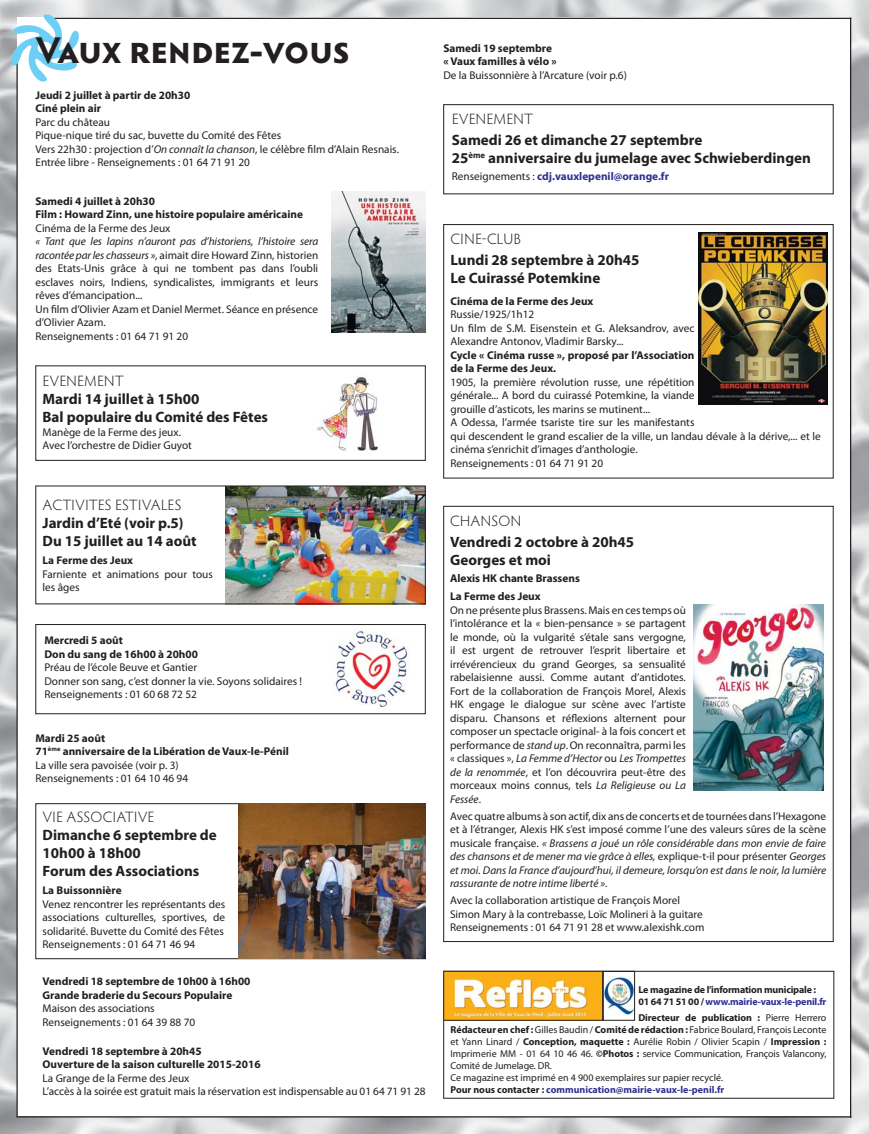
<style>
.page{position:relative;width:869px;height:1134px;background:#fff}
.page>*{position:absolute;margin:0;border:0;box-sizing:border-box;transform-origin:0 0}
.t1{font:700 37.5px "Hypatia Sans Pro";letter-spacing:-.01em;color:#231f20}
.t2{font:700 15px/18px "Myriad Pro";color:#231f20}
.t3{font:300 15px "Hypatia Sans Pro";letter-spacing:.035em;color:#231f20}
.t4{font:11.25px/13.5px "Myriad Pro";color:#231f20}
.t5{font:700 11.25px/13.5px "Myriad Pro";color:#231f20}
.t6{font:italic 11.25px/13.5px "Myriad Pro";color:#231f20;text-align:justify}
.t7{font:700 11.25px "Myriad Pro";color:#2e3092}
.t8{font:10px/12px "Myriad Pro";color:#231f20}
.t9{font:700 10px/12px "Myriad Pro";letter-spacing:-.02em;color:#231f20}
.s1{font-style:italic}
.s2{font-weight:400}
.s3{font-weight:400;color:#231f20}
.s4{font-style:normal}
.s5{color:#2e3092}
.s6{font-weight:700}
.s7{font-weight:700;color:#2e3092}
</style>
<div class="page">
<img style="left:0;top:0;width:868px;height:1134px">
<div style="left:18px;top:18px;width:832px;height:1098px;background:#fff"></div>
<hr style="left:53px;top:18px;width:797px;height:1px;background:#231f20">
<hr style="left:18px;top:1116px;width:832px;height:1px;background:#231f20">
<hr style="left:16px;top:53px;width:2px;height:1064px;background:#231f20">
<hr style="left:849px;top:18px;width:1px;height:1099px;background:#231f20">
<svg style="left:12px;top:14px;width:67px;height:67px"></svg>
<div style="left:443px;top:971px;width:390px;height:127px;border:1px solid #231f20"></div>
<img style="left:445px;top:973px;width:155px;height:45px">
<div style="left:443px;top:971px;width:159px;height:49px;border:1px solid #231f20"></div>
<img style="left:604px;top:976px;width:28px;height:39px">
<div style="left:602px;top:971px;width:32px;height:49px;border:1px solid #231f20"></div>
<img style="left:331px;top:192px;width:94px;height:140px">
<svg style="left:35px;top:714px;width:391px;height:245px"></svg>
<img style="left:238px;top:804px;width:187px;height:155px">
<img style="left:35px;top:365px;width:391px;height:349px">
<div style="left:443px;top:104px;width:390px;height:90px;border:1px solid #231f20"></div>
<div style="left:443px;top:224px;width:390px;height:254px;border:1px solid #231f20"></div>
<img style="left:698px;top:232px;width:128px;height:173px">
<img style="left:693px;top:604px;width:129px;height:187px">
<img style="left:310px;top:375px;width:76px;height:78px">
<img style="left:333px;top:628px;width:77px;height:82px">
<h1 class="t1" style="left:35px;top:36px;width:316px">Vaux rendez-vous</h1>
<p class="t5" style="left:35px;top:89px;width:156px">Jeudi 2 juillet à partir de 20h30<br>Ciné plein air</p>
<p class="t4" style="left:35px;top:116px;width:365px">Parc du château<br>Pique-nique tiré du sac, buvette du Comité des Fêtes<br>Vers 22h30 : projection d’<span class="s1">On connaît la chanson</span>, le célèbre film d’Alain Resnais.<br>Entrée libre - Renseignements : 01 64 71 91 20</p>
<p class="t5" style="left:35px;top:195px;width:269px">Samedi 4 juillet à 20h30<br>Film : Howard Zinn, une histoire populaire américaine</p>
<p class="t4" style="left:35px;top:222px;width:136px">Cinéma de la Ferme des Jeux</p>
<p class="t4" style="left:35px;top:236px;width:284px"><span class="s1">« Tant que les lapins n’auront pas d’historiens, l’histoire sera racontée par les chasseurs »</span>, aimait dire Howard Zinn, historien des Etats-Unis grâce à qui ne tombent pas dans l’oubli esclaves noirs, Indiens, syndicalistes, immigrants et leurs rêves d’émancipation...<br>Un film d’Olivier Azam et Daniel Mermet. Séance en présence d’Olivier Azam.<br>Renseignements : 01 64 71 91 20</p>
<h2 class="t3" style="left:43px;top:375px;width:83px">EVENEMENT</h2>
<h2 class="t2" style="left:43px;top:391px;width:227px">Mardi 14 juillet à 15h00<br>Bal populaire du Comité des Fêtes</h2>
<p class="t4" style="left:43px;top:426px;width:151px">Manège de la Ferme des jeux.<br>Avec l’orchestre de Didier Guyot</p>
<h2 class="t3" style="left:43px;top:498px;width:140px">ACTIVITES ESTIVALES</h2>
<h2 class="t2" style="left:43px;top:515px;width:156px">Jardin d’Eté (voir p.5)<br>Du 15 juillet au 14 août</h2>
<p class="t5" style="left:43px;top:554px;width:92px">La Ferme des Jeux</p>
<p class="t4" style="left:43px;top:568px;width:172px">Farniente et animations pour tous les âges</p>
<p class="t5" style="left:44px;top:634px;width:155px">Mercredi 5 août<br>Don du sang de 16h00 à 20h00</p>
<p class="t4" style="left:44px;top:661px;width:259px">Préau de l’école Beuve et Gantier<br>Donner son sang, c’est donner la vie. Soyons solidaires !<br>Renseignements : 01 60 68 72 52</p>
<p class="t5" style="left:35px;top:732px;width:255px">Mardi 25 août<br>71<sup>ème</sup> anniversaire de la Libération de Vaux-le-Pénil<br><span class="s2">La ville sera pavoisée (voir p. 3)<br>Renseignements : 01 64 10 46 94</span></p>
<h2 class="t3" style="left:43px;top:810px;width:113px">VIE ASSOCIATIVE</h2>
<h2 class="t2" style="left:43px;top:827px;width:176px">Dimanche 6 septembre de<br>10h00 à 18h00<br>Forum des Associations</h2>
<p class="t5" style="left:43px;top:884px;width:81px">La Buissonnière</p>
<p class="t4" style="left:43px;top:898px;width:184px">Venez rencontrer les représentants des associations culturelles, sportives, de solidarité. Buvette du Comité des Fêtes Renseignements : 01 64 71 46 94</p>
<p class="t5" style="left:43px;top:976px;width:209px">Vendredi 18 septembre de 10h00 à 16h00<br>Grande braderie du Secours Populaire</p>
<p class="t4" style="left:43px;top:1003px;width:154px">Maison des associations<br>Renseignements : 01 64 39 88 70</p>
<p class="t5" style="left:43px;top:1045px;width:219px">Vendredi 18 septembre à 20h45<br>Ouverture de la saison culturelle 2015-2016</p>
<p class="t4" style="left:43px;top:1072px;width:384px">La Grange de la Ferme des Jeux<br>L’accès à la soirée est gratuit mais la réservation est indispensable au 01 64 71 91 28</p>
<p class="t5" style="left:443px;top:42px;width:115px">Samedi 19 septembre « Vaux familles à vélo »</p>
<p class="t4" style="left:443px;top:69px;width:185px">De la Buissonnière à l’Arcature (voir p.6)</p>
<h2 class="t3" style="left:452px;top:112px;width:83px">EVENEMENT</h2>
<h2 class="t2" style="left:451px;top:132px;width:360px">Samedi 26 et dimanche 27 septembre<br>25<sup>ème</sup> anniversaire du jumelage avec Schwieberdingen</h2>
<p class="t7" style="left:451px;top:172px;width:218px"><span class="s3">Renseignements :</span> cdj.vauxlepenil@orange.fr</p>
<h2 class="t3" style="left:450px;top:232px;width:72px">CINE-CLUB</h2>
<h2 class="t2" style="left:450px;top:252px;width:191px">Lundi 28 septembre à 20h45<br>Le Cuirassé Potemkine</h2>
<p class="t5" style="left:450px;top:295px;width:144px">Cinéma de la Ferme des Jeux</p>
<p class="t4" style="left:450px;top:308px;width:245px">Russie/1925/1h12<br>Un film de S.M. Eisenstein et G. Aleksandrov, avec<br>Alexandre Antonov, Vladimir Barsky...</p>
<p class="t5" style="left:450px;top:349px;width:245px">Cycle « Cinéma russe », proposé par l’Association de la Ferme des Jeux.</p>
<p class="t4" style="left:450px;top:376px;width:371px">1905, la première révolution russe, une répétition<br>générale... A bord du cuirassé Potemkine, la viande<br>grouille d’asticots, les marins se mutinent...<br>A Odessa, l’armée tsariste tire sur les manifestants<br>qui descendent le grand escalier de la ville, un landau dévale à la dérive,... et le cinéma s’enrichit d’images d’anthologie.<br>Renseignements : 01 64 71 91 20</p>
<h2 class="t3" style="left:450px;top:514px;width:72px">CHANSON</h2>
<h2 class="t2" style="left:450px;top:534px;width:185px">Vendredi 2 octobre à 20h45<br>Georges et moi</h2>
<p class="t5" style="left:450px;top:570px;width:131px;line-height:18px">Alexis HK chante Brassens<br>La Ferme des Jeux</p>
<p class="t4" style="left:450px;top:604px;width:237px;text-align:justify">On ne présente plus Brassens. Mais en ces temps où l’intolérance et la « bien-pensance » se partagent le monde, où la vulgarité s’étale sans vergogne, il est urgent de retrouver l’esprit libertaire et irrévérencieux du grand Georges, sa sensualité rabelaisienne aussi. Comme autant d’antidotes.<br>Fort de la collaboration de François Morel, Alexis HK engage le dialogue sur scène avec l’artiste disparu. Chansons et réflexions alternent pour composer un spectacle original- à la fois concert et performance de <span class="s1">stand up</span>. On reconnaîtra, parmi les « classiques », <span class="s1">La Femme d’Hector</span> ou <span class="s1">Les Trompettes de la renommée</span>, et l’on découvrira peut-être des morceaux moins connus, tels <span class="s1">La Religieuse ou La Fessée</span>.</p>
<p class="t6" style="left:450px;top:810px;width:377px"><span class="s4">Avec quatre albums à son actif, dix ans de concerts et de tournées dans l’Hexagone et à l’étranger, Alexis HK s’est imposé comme l’une des valeurs sûres de la scène musicale française.</span> « Brassens a joué un rôle considérable dans mon envie de faire des chansons et de mener ma vie grâce à elles, <span class="s4">explique-t-il pour présenter</span> Georges et moi. Dans la France d’aujourd’hui, il demeure, lorsqu’on est dans le noir, la lumière rassurante de notre intime liberté »<span class="s4">.</span></p>
<p class="t4" style="left:450px;top:894px;width:256px">Avec la collaboration artistique de François Morel<br>Simon Mary à la contrebasse, Loïc Molineri à la guitare<br>Renseignements : 01 64 71 91 28 et www.alexishk.com</p>
<p class="t9" style="left:638px;top:985px;width:189px">Le magazine de l’information municipale :<br>01 64 71 51 00 / <span class="s5">www.mairie-vaux-le-penil.fr</span></p>
<p class="t8" style="left:450px;top:1012px;width:377px;text-indent:188px"><span class="s6">Directeur de publication :</span> Pierre Herrero <span class="s6">Rédacteur en chef :</span> Gilles Baudin / <span class="s6">Comité de rédaction :</span> Fabrice Boulard, François Leconte et Yann Linard / <span class="s6">Conception, maquette :</span> Aurélie Robin / Olivier Scapin / <span class="s6">Impression :<br></span>Imprimerie MM - 01 64 10 46 46. <span class="s6">©Photos :</span> service Communication, François Valancony, Comité de Jumelage. DR.<br>Ce magazine est imprimé en 4 900 exemplaires sur papier recyclé.<br><span class="s6">Pour nous contacter :</span> <span class="s7">communication@mairie-vaux-le-penil.fr</span></p>
</div>
